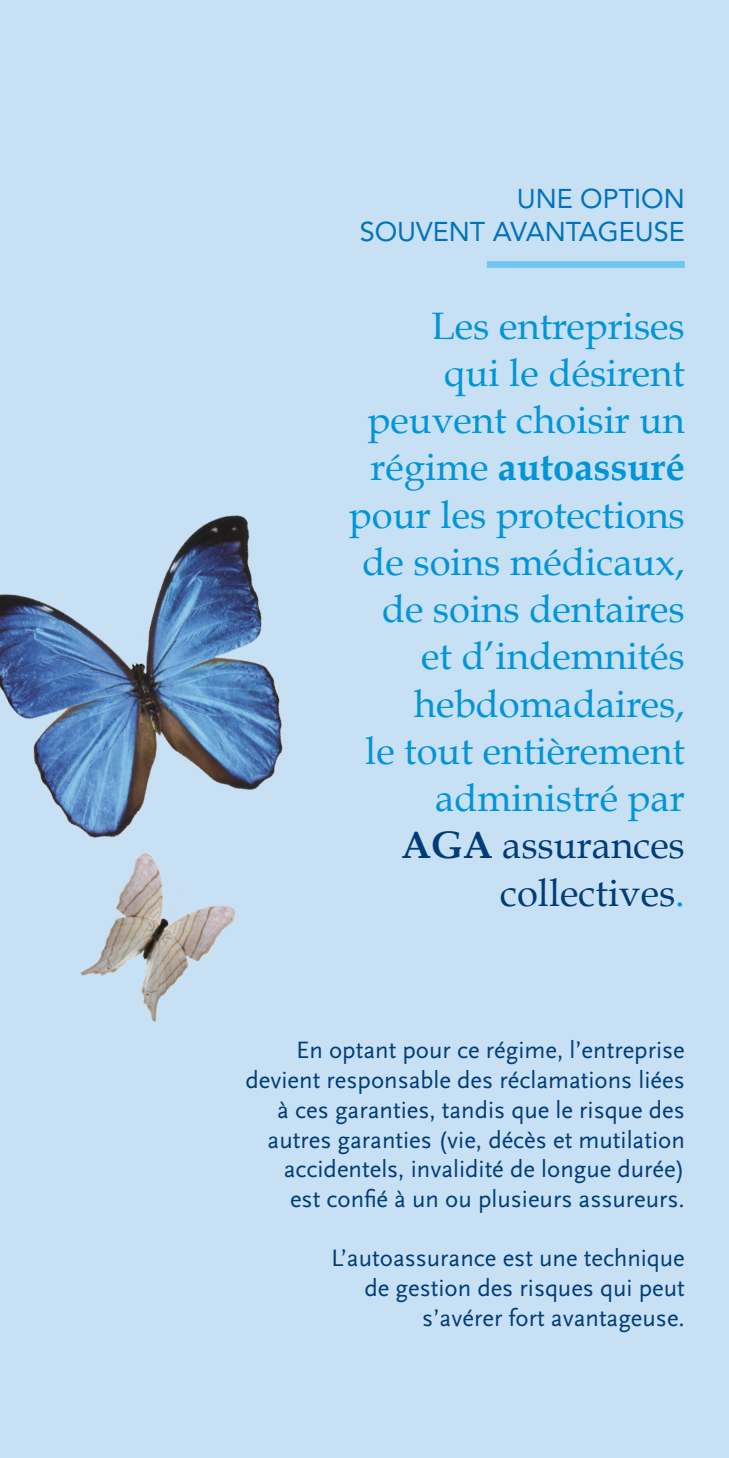
<style>
.page{position:relative;width:729px;height:1458px;background:#c7e0f3}
.page>*{position:absolute;margin:0;border:0;box-sizing:border-box;transform-origin:0 0}
.t1{font:38.25px/47.2px "Book Antiqua";color:#0095d9;text-align:right}
.titre{font:27px/32.4px "Avenir";color:#0072bc;text-align:right}
.texte{font:24.75px/29.7px "Scala Sans";color:#003d78;text-align:right}
.s1{font-weight:700}
.s2{font-weight:700;color:#003d78}
.s3{color:#003d78}
</style>
<div class="page">
<img style="left:0;top:515px;width:283px;height:316px">
<img style="left:80px;top:831px;width:156px;height:191px">
<div style="left:487px;top:261px;width:198px;height:7px;background:#6fc6ef"></div>
<p class="titre" style="left:360px;top:183px;width:327px">UNE OPTION<br>SOUVENT AVANTAGEUSE</p>
<p class="t1" style="left:349px;top:302px;width:337px">Les entreprises<br>qui le désirent peuvent choisir un régime <span class="s1">autoassuré </span>pour les protections de soins médicaux, de soins dentaires et d’indemnités hebdomadaires,<br>le tout entièrement administré par<br><span class="s2">AGA</span> <span class="s3">assurances collectives</span>.</p>
<p class="texte" style="left:245px;top:1036px;width:441px">En optant pour ce régime, l’entreprise devient responsable des réclamations liées à ces garanties, tandis que le risque des autres garanties (vie, décès et mutilation accidentels, invalidité de longue durée)<br>est confié à un ou plusieurs assureurs.</p>
<p class="texte" style="left:331px;top:1244px;width:355px">L’autoassurance est une technique de gestion des risques qui peut s’avérer fort avantageuse.</p>
</div>
